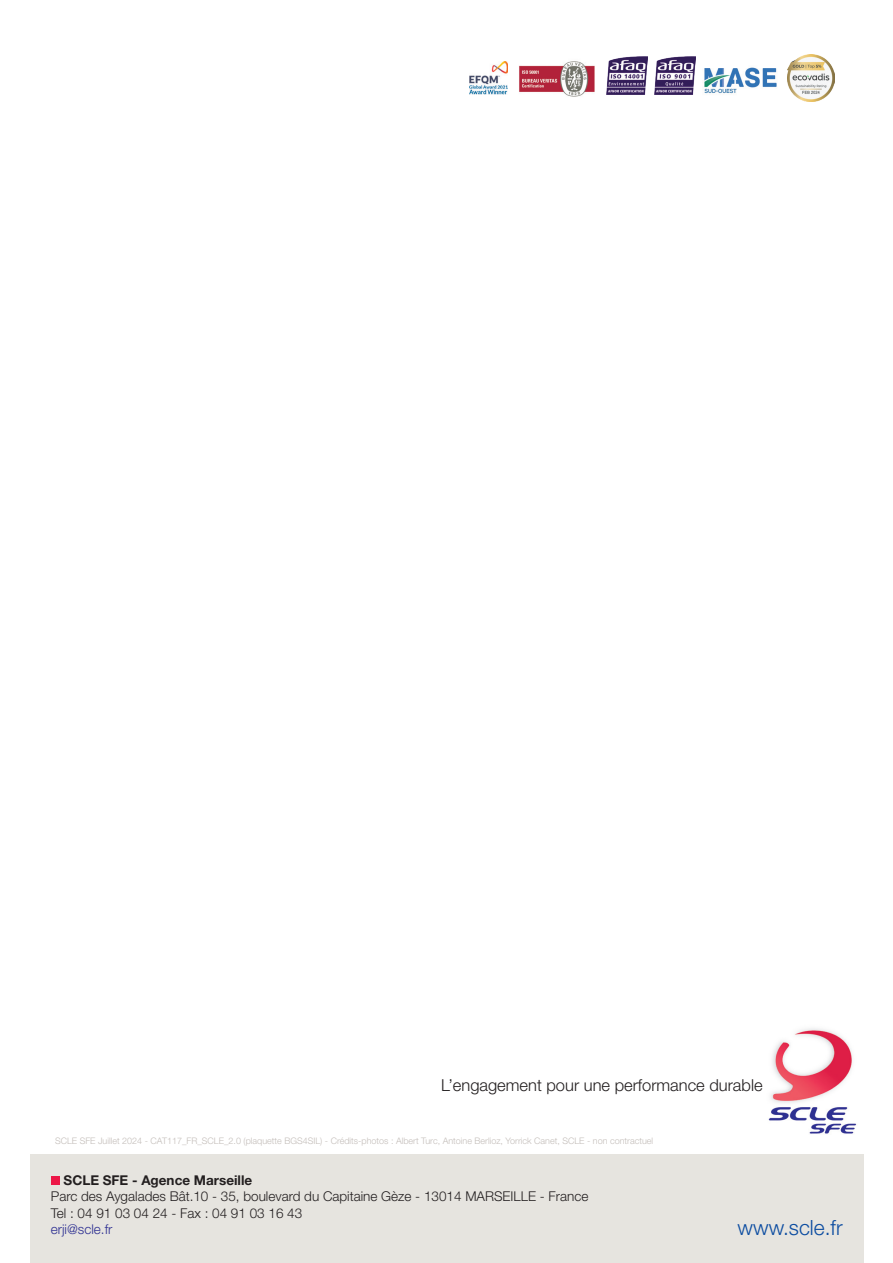
<style>
.page{position:relative;width:893px;height:1263px;background:#fff}
.page>*{position:absolute;margin:0;border:0;box-sizing:border-box;transform-origin:0 0}
.t1{font:300 21px "Helvetica Neue LT Std";color:#0d4da1}
.t2{font:300 16.5px "Helvetica Neue LT Std";color:#231f20}
.t3{font:300 13.5px/16.2px "Helvetica Neue LT Std";color:#231f20}
.t4{font:700 13.5px "Helvetica Neue LT Std";color:#231f20}
.t5{font:300 13.5px "Helvetica Neue LT Std";color:#2e3092}
.t6{font:300 9px "Helvetica Neue LT Std";color:#c3bdb9}
</style>
<div class="page">
<img style="left:768px;top:1028px;width:89px;height:106px">
<div style="left:30px;top:1155px;width:833px;height:108px;background:#e6e4df"></div>
<div style="left:51px;top:1176px;width:8px;height:8px;background:#ed1747"></div>
<img style="left:519px;top:61px;width:76px;height:36px">
<img style="left:469px;top:62px;width:38px;height:32px">
<img style="left:704px;top:67px;width:73px;height:27px">
<img style="left:654px;top:57px;width:41px;height:38px">
<img style="left:606px;top:57px;width:41px;height:38px">
<img style="left:787px;top:54px;width:48px;height:48px">
<h2 class="t2" style="left:441px;top:1074px;width:323px">L’engagement pour une performance durable</h2>
<p class="t6" style="left:55px;top:1135px;width:600px">SCLE SFE Juillet 2024 - CAT117_FR_SCLE_2.0 (plaquette BGS4SIL) - Crédits-photos : Albert Turc, Antoine Berlioz, Yorrick Canet, SCLE - non contractuel</p>
<h3 class="t4" style="left:64px;top:1172px;width:190px">SCLE SFE - Agence Marseille</h3>
<h3 class="t3" style="left:51px;top:1188px;width:539px">Parc des Aygalades Bât.10 - 35, boulevard du Capitaine Gèze - 13014 MARSEILLE - France<br>Tel : 04 91 03 04 24 - Fax : 04 91 03 16 43</h3>
<h3 class="t5" style="left:51px;top:1221px;width:63px">erji@scle.fr</h3>
<h1 class="t1" style="left:738px;top:1214px;width:107px">www.scle.fr</h1>
</div>
